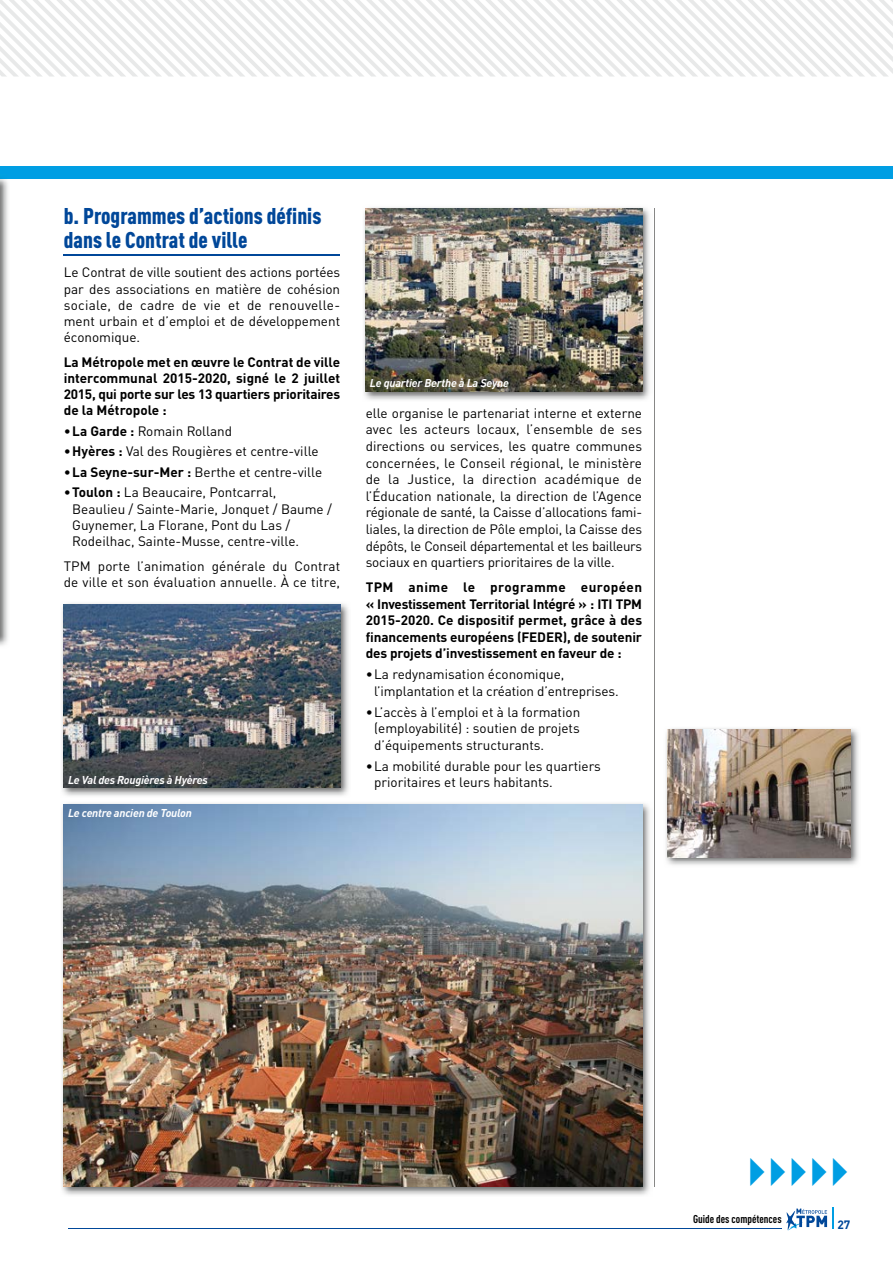
<style>
.page{position:relative;width:893px;height:1263px;background:#fff}
.page>*{position:absolute;margin:0;border:0;box-sizing:border-box;transform-origin:0 0}
.t1{font:900 condensed 22.5px/24px "DIN Pro";color:#004799}
.t2{font:13.5px/16.6px "DIN Pro";color:#000}
.t3{font:700 13.5px/16.6px "DIN Pro";letter-spacing:-.01em;color:#000;text-align:justify}
.t4{font:700 12px "DIN Pro";color:#004799}
.t5{font:italic 700 11.25px "DIN Pro";letter-spacing:-.02em;color:#fff}
.t6{font:700 condensed 11.25px "DIN Pro";color:#000}
.s1{font-weight:700}
</style>
<div class="page">
<svg style="left:0;top:0;width:893px;height:77px"></svg>
<div style="left:0;top:166px;width:893px;height:13px;background:#009ee3"></div>
<hr style="left:654px;top:208px;width:1px;height:978px;background:#878786">
<svg style="left:786px;top:1208px;width:41px;height:22px"></svg>
<hr style="left:68px;top:1228px;width:713px;height:1px;background:#004799">
<svg style="left:833px;top:1208px;width:1px;height:21px"></svg>
<img style="left:0;top:179px;width:8px;height:467px">
<hr style="left:64px;top:254px;width:276px;height:1px;background:#004799">
<img style="left:62px;top:603px;width:287px;height:193px">
<img style="left:64px;top:605px;width:276px;height:183px">
<img style="left:364px;top:207px;width:286px;height:193px">
<img style="left:366px;top:208px;width:276px;height:183px">
<img style="left:62px;top:803px;width:588px;height:392px">
<img style="left:64px;top:805px;width:578px;height:381px">
<img style="left:666px;top:728px;width:193px;height:137px">
<img style="left:668px;top:730px;width:182px;height:127px">
<h1 class="t1" style="left:64px;top:202px;width:259px">b. Programmes d’actions définis dans le Contrat de ville</h1>
<p class="t2" style="left:64px;top:263px;width:278px;line-height:16.2px;text-align:justify">Le Contrat de ville soutient des actions portées par des associations en matière de cohésion sociale, de cadre de vie et de renouvelle&shy;ment urbain et d’emploi et de développement économique.</p>
<p class="t3" style="left:64px;top:352px;width:278px;line-height:16.2px">La Métropole met en œuvre le Contrat de ville intercommunal 2015-2020, signé le 2 juillet 2015, qui porte sur les 13 quartiers prioritaires de la Métropole :</p>
<p class="t2" style="left:64px;top:421px;width:170px">• <span class="s1">La Garde :</span> Romain Rolland</p>
<p class="t2" style="left:64px;top:442px;width:256px">• <span class="s1">Hyères :</span> Val des Rougières et centre-ville</p>
<p class="t2" style="left:64px;top:462px;width:260px">• <span class="s1">La Seyne-sur-Mer :</span> Berthe et centre-ville</p>
<p class="t2" style="left:72px;top:483px;width:261px;line-height:16.2px;text-indent:-9px">• <span class="s1">Toulon :</span> La Beaucaire, Pontcarral, Beaulieu / Sainte-Marie, Jonquet / Baume / Guynemer, La Florane, Pont du Las / Rodeilhac, Sainte-Musse, centre-ville.</p>
<p class="t2" style="left:64px;top:556px;width:278px;line-height:16.2px">TPM porte l’animation générale du Contrat de ville et son évaluation annuelle. À ce titre,</p>
<p class="t5" style="left:68px;top:770px;width:141px">Le Val des Rougières à Hyères</p>
<p class="t5" style="left:68px;top:804px;width:125px">Le centre ancien de Toulon</p>
<p class="t5" style="left:370px;top:374px;width:140px">Le quartier Berthe à La Seyne</p>
<p class="t2" style="left:366px;top:403px;width:278px;text-align:justify">elle organise le partenariat interne et externe avec les acteurs locaux, l’ensemble de ses directions ou services, les quatre communes concernées, le Conseil régional, le ministère de la Justice, la direction académique de l’Éducation nationale, la direction de l’Agence régionale de santé, la Caisse d’allocations fami&shy;liales, la direction de Pôle emploi, la Caisse des dépôts, le Conseil départemental et les bailleurs sociaux en quartiers prioritaires de la ville.</p>
<p class="t3" style="left:366px;top:577px;width:278px">TPM anime le programme européen « Investissement Territorial Intégré » : ITI TPM 2015-2020. Ce dispositif permet, grâce à des financements européens (FEDER), de soutenir des projets d’investissement en faveur de :</p>
<p class="t2" style="left:374px;top:665px;width:246px;text-indent:-9px">• La redynamisation économique, l’implantation et la création d’entreprises.</p>
<p class="t2" style="left:374px;top:702px;width:208px;text-align:justify;text-indent:-9px">• L’accès à l’emploi et à la formation (employabilité) : soutien de projets d’équipements structurants.</p>
<p class="t2" style="left:374px;top:756px;width:228px;text-indent:-9px">• La mobilité durable pour les quartiers prioritaires et leurs habitants.</p>
<p class="t6" style="left:693px;top:1210px;width:90px">Guide des compétences</p>
<p class="t4" style="left:837px;top:1214px;width:15px">27</p>
</div>
